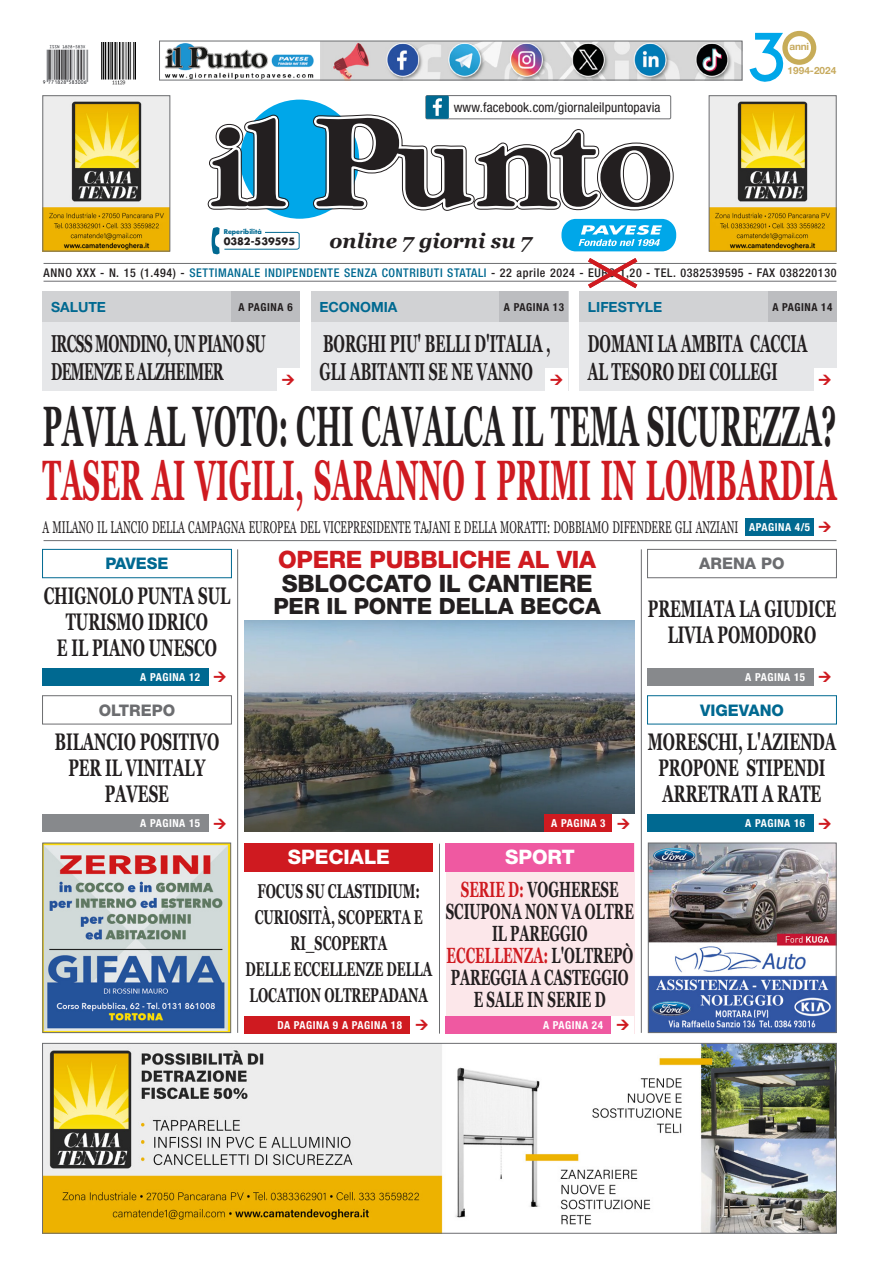
<style>
.page{position:relative;width:879px;height:1276px;background:#fff}
.page>*{position:absolute;margin:0;border:0;box-sizing:border-box;transform-origin:0 0}
.t1{font:700 57px "Georgia";letter-spacing:.01em;color:#231f20;scale:.48 1}
.t2{font:700 57px "Georgia";letter-spacing:.01em;color:#cf1a20;scale:.48 1}
.t3{font:700 24.5px/28px "Georgia";color:#231f20;scale:.57 1}
.t4{font:700 24.5px/28px "Georgia";letter-spacing:-.04em;color:#231f20;scale:.55 1}
.t5{font:700 24px/26px "Georgia";color:#231f20;text-align:center;scale:.62 1}
.t6{font:800 24px "Helvetica Neue LT Std";letter-spacing:-.01em;color:#cf1a20}
.t7{font:800 24px "Helvetica Neue LT Std";letter-spacing:-.01em;color:#231f20}
.t8{font:800 22.4px "Helvetica Neue LT Std";letter-spacing:-.01em;color:#231f20}
.t9{font:700 22px/22px "Georgia";color:#231f20;text-align:center;scale:.6 1}
.t10{font:italic 700 20.5px "Georgia";color:#231f20}
.t11{font:700 20px/26px "Georgia";color:#231f20;text-align:center;scale:.62 1}
.t12{font:800 20px "Helvetica Neue LT Std";color:#fff}
.t13{font:17px "Georgia";color:#231f20;scale:.59 1}
.t14{font:800 16px "Helvetica Neue LT Std";color:#006991}
.t15{font:800 16px "Helvetica Neue LT Std";color:#6c6d70}
.t16{font:700 14px "Helvetica Neue LT Std";color:#006991}
.t17{font:condensed 13.4px "Helvetica Neue LT Std";letter-spacing:.01em;color:#231f20}
.t18{font:500 condensed 12px "Helvetica Neue LT Std";letter-spacing:.05em;color:#231f20}
.t19{font:700 condensed 11px "Helvetica Neue LT Std";letter-spacing:.05em;color:#fff}
.t20{font:700 condensed 11px "Helvetica Neue LT Std";letter-spacing:.05em;color:#231f20}
.t21{font:700 10px "Helvetica Neue LT Std";color:#c7aa5e}
.t22{font:700 9.9px "Futura Std";color:#231f20}
.t23{font:700 6.4px "Futura Std";color:#006991}
.s1{color:#006991}
.s2{color:#cf1a20}
</style>
<div class="page">
<img style="left:43px;top:45px;width:46px;height:38px">
<img style="left:101px;top:43px;width:34px;height:42px">
<img style="left:45px;top:97px;width:123px;height:152px">
<div style="left:43px;top:95px;width:127px;height:156px;border:1px solid #6c6d70"></div>
<img style="left:711px;top:97px;width:123px;height:152px">
<div style="left:709px;top:95px;width:127px;height:156px;border:1px solid #6c6d70"></div>
<hr style="left:44px;top:263px;width:792px;height:1px;background:#6c6d70">
<hr style="left:44px;top:281px;width:792px;height:1px;background:#6c6d70">
<svg style="left:212px;top:227px;width:88px;height:27px"></svg>
<div style="left:238px;top:97px;width:123px;height:124px;background:#00a7e9;border-radius:50%"></div>
<svg style="left:207px;top:114px;width:83px;height:96px"></svg>
<div style="left:561px;top:219px;width:115px;height:32px;background:#00a7e9;border-radius:15px"></div>
<svg style="left:578px;top:225px;width:84px;height:21px"></svg>
<div style="left:426px;top:95px;width:245px;height:24px;border:1px solid #6c6d70"></div>
<div style="left:426px;top:96px;width:23px;height:23px;background:#006991"></div>
<svg style="left:312px;top:98px;width:362px;height:113px"></svg>
<img style="left:164px;top:43px;width:576px;height:35px">
<div style="left:159px;top:41px;width:583px;height:39px;border:1px solid #6c6d70"></div>
<svg style="left:749px;top:32px;width:40px;height:50px"></svg>
<div style="left:782px;top:31px;width:34px;height:34px;border:5px solid #c7ac58;border-radius:50%"></div>
<img style="left:45px;top:844px;width:184px;height:187px">
<div style="left:43px;top:842px;width:188px;height:191px;border:1px solid #6c6d70"></div>
<img style="left:650px;top:844px;width:184px;height:187px">
<div style="left:648px;top:842px;width:188px;height:191px;border:1px solid #6c6d70"></div>
<svg style="left:583px;top:258px;width:59px;height:34px"></svg>
<div style="left:244px;top:843px;width:189px;height:28px;background:#cf1a20"></div>
<div style="left:244px;top:1016px;width:166px;height:17px;background:#cf1a20"></div>
<div style="left:446px;top:843px;width:188px;height:191px;background:#fce2e5"></div>
<div style="left:445px;top:843px;width:189px;height:28px;background:#ef59a1"></div>
<div style="left:445px;top:1016px;width:166px;height:17px;background:#ef59a1"></div>
<div style="left:611px;top:1016px;width:23px;height:17px;background:#fff"></div>
<hr style="left:439px;top:843px;width:1px;height:190px;background:#6c6d70">
<img style="left:44px;top:1045px;width:790px;height:186px">
<div style="left:42px;top:1043px;width:794px;height:190px;border:1px solid #6c6d70"></div>
<div style="left:745px;top:518px;width:69px;height:17px;background:#006991"></div>
<hr style="left:44px;top:540px;width:792px;height:1px;background:#6c6d70">
<div style="left:43px;top:668px;width:166px;height:17px;background:#006991"></div>
<div style="left:42px;top:549px;width:190px;height:29px;border:1px solid #006991"></div>
<div style="left:43px;top:815px;width:166px;height:17px;background:#87898c"></div>
<div style="left:42px;top:695px;width:190px;height:29px;border:1px solid #6c6d70"></div>
<div style="left:647px;top:668px;width:167px;height:17px;background:#87898c"></div>
<div style="left:647px;top:549px;width:190px;height:29px;border:1px solid #6c6d70"></div>
<div style="left:647px;top:815px;width:167px;height:17px;background:#006991"></div>
<div style="left:647px;top:695px;width:190px;height:29px;border:1px solid #006991"></div>
<img style="left:244px;top:621px;width:390px;height:211px">
<div style="left:544px;top:815px;width:68px;height:17px;background:#cf1a20"></div>
<div style="left:612px;top:815px;width:23px;height:17px;background:#fff"></div>
<hr style="left:237px;top:549px;width:1px;height:484px;background:#6c6d70">
<hr style="left:641px;top:549px;width:1px;height:484px;background:#6c6d70">
<div style="left:43px;top:292px;width:257px;height:99px;background:#e6e7e9"></div>
<div style="left:43px;top:292px;width:257px;height:30px;background:#d1d2d4"></div>
<div style="left:231px;top:292px;width:69px;height:30px;background:#bcbdc0"></div>
<div style="left:311px;top:292px;width:257px;height:99px;background:#e6e7e9"></div>
<div style="left:311px;top:292px;width:257px;height:30px;background:#d1d2d4"></div>
<div style="left:500px;top:292px;width:68px;height:30px;background:#bcbdc0"></div>
<div style="left:579px;top:292px;width:257px;height:99px;background:#e6e7e9"></div>
<div style="left:579px;top:292px;width:257px;height:30px;background:#d1d2d4"></div>
<div style="left:768px;top:292px;width:68px;height:30px;background:#bcbdc0"></div>
<div style="left:277px;top:368px;width:23px;height:23px;background:#fff"></div>
<div style="left:545px;top:368px;width:23px;height:23px;background:#fff"></div>
<div style="left:814px;top:368px;width:22px;height:23px;background:#fff"></div>
<p class="t21" style="left:789px;top:41px;width:21px">anni</p>
<p class="t17" style="left:454px;top:100px;width:208px">www.facebook.com/giornaleilpuntopavia</p>
<p class="t23" style="left:224px;top:227px;width:40px">Reperibilità</p>
<p class="t22" style="left:224px;top:235px;width:73px">0382-539595</p>
<p class="t10" style="left:329px;top:228px;width:204px">online 7 giorni su 7</p>
<p class="t21" style="left:787px;top:65px;width:50px">1994-2024</p>
<p class="t18" style="left:44px;top:265px;width:794px">ANNO XXX - N. 15 (1.494) - <span class="s1">SETTIMANALE INDIPENDENTE SENZA CONTRIBUTI STATALI</span> - 22 aprile 2024 - EURO 1,20 - TEL. 0382539595 - FAX 038220130</p>
<p class="t16" style="left:51px;top:298px;width:56px">SALUTE</p>
<p class="t20" style="left:238px;top:300px;width:56px">A PAGINA 6</p>
<p class="t16" style="left:319px;top:298px;width:80px">ECONOMIA</p>
<p class="t20" style="left:504px;top:300px;width:62px">A PAGINA 13</p>
<p class="t16" style="left:588px;top:298px;width:76px">LIFESTYLE</p>
<p class="t20" style="left:772px;top:300px;width:62px">A PAGINA 14</p>
<p class="t4" style="left:51px;top:329px;width:392px">IRCSS MONDINO, UN PIANO SU<br>DEMENZE E ALZHEIMER</p>
<p class="t3" style="left:319px;top:329px;width:407px">BORGHI PIU' BELLI D'ITALIA ,<br>GLI ABITANTI SE NE VANNO</p>
<p class="t3" style="left:588px;top:329px;width:386px">DOMANI LA AMBITA CACCIA<br>AL TESORO DEI COLLEGI</p>
<h1 class="t1" style="left:43px;top:389px;width:1654px">PAVIA AL VOTO: CHI CAVALCA IL TEMA SICUREZZA?</h1>
<h1 class="t2" style="left:43px;top:443px;width:1655px">TASER AI VIGILI, SARANNO I PRIMI IN LOMBARDIA</h1>
<p class="t13" style="left:43px;top:517px;width:1302px">A MILANO IL LANCIO DELLA CAMPAGNA EUROPEA DEL VICEPRESIDENTE TAJANI E DELLA MORATTI: DOBBIAMO DIFENDERE GLI ANZIANI <sup>APAGINA</sup> <sup>4/5</sup></p>
<p class="t14" style="left:105px;top:554px;width:65px">PAVESE</p>
<p class="t5" style="left:44px;top:583px;width:302px">CHIGNOLO PUNTA SUL<br>TURISMO IDRICO<br>E IL PIANO UNESCO</p>
<p class="t19" style="left:140px;top:670px;width:62px">A PAGINA 12</p>
<p class="t15" style="left:99px;top:700px;width:78px">OLTREPO</p>
<p class="t5" style="left:55px;top:729px;width:267px">BILANCIO POSITIVO<br>PER IL VINITALY<br>PAVESE</p>
<p class="t19" style="left:140px;top:816px;width:62px">A PAGINA 15</p>
<p class="t6" style="left:278px;top:545px;width:320px">OPERE PUBBLICHE AL VIA</p>
<p class="t7" style="left:282px;top:569px;width:312px">SBLOCCATO IL CANTIERE</p>
<p class="t8" style="left:273px;top:593px;width:329px">PER IL PONTE DELLA BECCA</p>
<p class="t19" style="left:551px;top:816px;width:56px">A PAGINA 3</p>
<p class="t12" style="left:288px;top:845px;width:104px">SPECIALE</p>
<p class="t12" style="left:505px;top:845px;width:71px">SPORT</p>
<p class="t11" style="left:245px;top:878px;width:303px">FOCUS SU CLASTIDIUM:<br>CURIOSITÀ, SCOPERTA E<br>RI_SCOPERTA<br>DELLE ECCELLENZE DELLA<br>LOCATION OLTREPADANA</p>
<p class="t9" style="left:446px;top:878px;width:315px"><span class="s2">SERIE D:</span> VOGHERESE<br>SCIUPONA NON VA OLTRE<br>IL PAREGGIO<br><span class="s2">ECCELLENZA:</span> L'OLTREPÒ<br>PAREGGIA A CASTEGGIO<br>E SALE IN SERIE D</p>
<p class="t19" style="left:277px;top:1018px;width:126px">DA PAGINA 9 A PAGINA 18</p>
<p class="t19" style="left:543px;top:1018px;width:62px">A PAGINA 24</p>
<p class="t15" style="left:699px;top:554px;width:87px">ARENA PO</p>
<p class="t5" style="left:648px;top:596px;width:305px">PREMIATA LA GIUDICE<br>LIVIA POMODORO</p>
<p class="t19" style="left:745px;top:670px;width:62px">A PAGINA 15</p>
<p class="t14" style="left:700px;top:700px;width:85px">VIGEVANO</p>
<p class="t5" style="left:648px;top:729px;width:305px">MORESCHI, L'AZIENDA<br>PROPONE STIPENDI<br>ARRETRATI A RATE</p>
<p class="t19" style="left:745px;top:816px;width:62px">A PAGINA 16</p>
</div>
